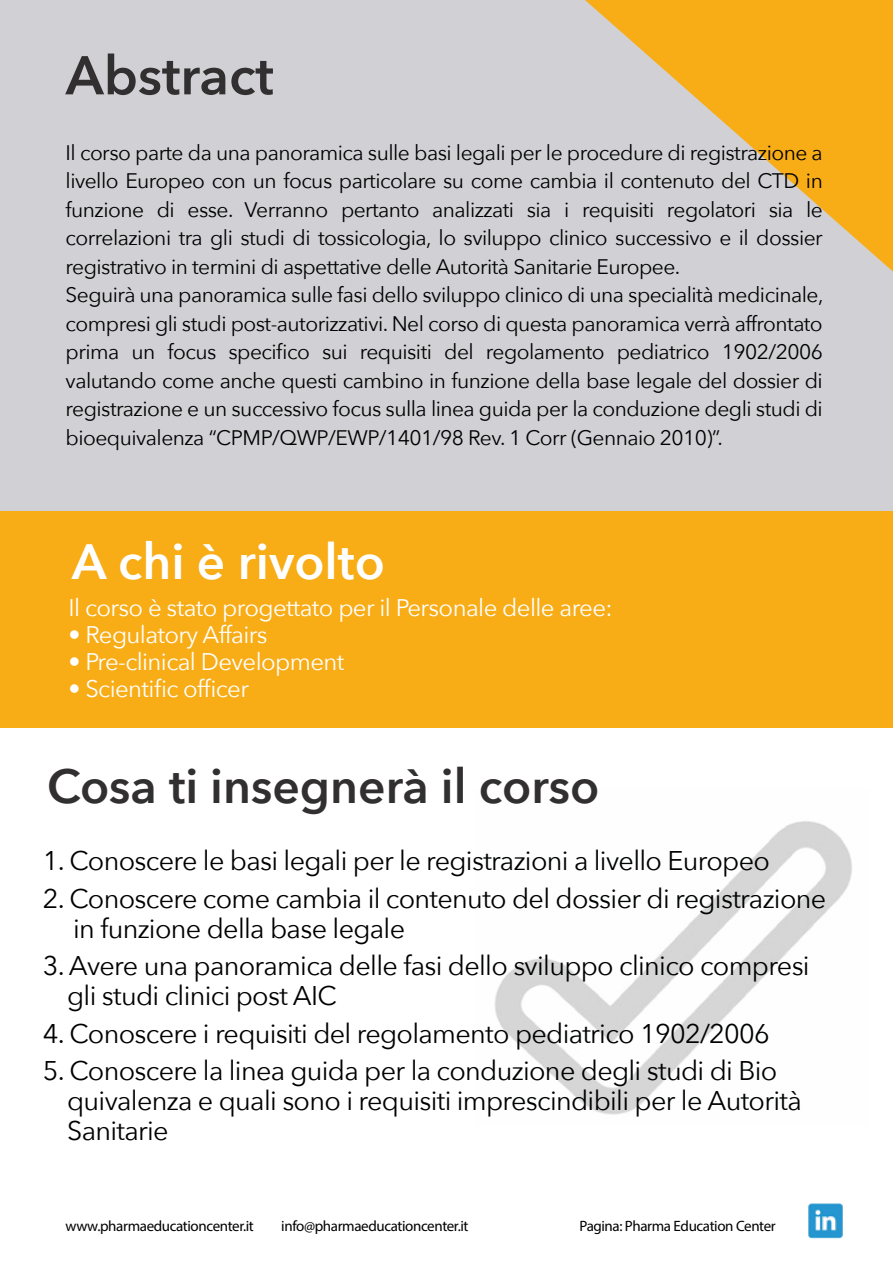
<style>
.page{position:relative;width:893px;height:1263px;background:#fff}
.page>*{position:absolute;margin:0;border:0;box-sizing:border-box;transform-origin:0 0}
.t1{font:600 54px "Avenir Next";color:#312f2f}
.t2{font:600 49.5px "Avenir Next";color:#fff}
.t3{font:600 48px "Avenir Next";color:#312f2f}
.t4{font:27px/30px "Avenir Next";letter-spacing:-.025em;color:#000101}
.t5{font:24px "Avenir Next";letter-spacing:-.025em;color:#fff}
.t6{font:21px/28.5px "Avenir Next";letter-spacing:-.025em;color:#000101}
.t7{font:15px "Myriad Pro";letter-spacing:-.025em;color:#000101}
</style>
<div class="page">
<img style="left:494px;top:821px;width:358px;height:294px">
<div style="left:0;top:0;width:893px;height:511px;background:#d1d1d5"></div>
<svg style="left:585px;top:0;width:308px;height:272px"></svg>
<div style="left:0;top:511px;width:893px;height:217px;background:#f8ac15"></div>
<img style="left:808px;top:1203px;width:35px;height:36px">
<h1 class="t1" style="left:66px;top:29px;width:210px">Abstract</h1>
<p class="t6" style="left:66px;top:137px;width:759px">Il corso parte da una panoramica sulle basi legali per le procedure di registrazione a livello Europeo con un focus particolare su come cambia il contenuto del CTD in funzione di esse. Verranno pertanto analizzati sia i requisiti regolatori sia le correlazioni tra gli studi di tossicologia, lo sviluppo clinico successivo e il dossier registrativo in termini di aspettative delle Autorità Sanitarie Europee.<br>Seguirà una panoramica sulle fasi dello sviluppo clinico di una specialità medicinale, compresi gli studi post-autorizzativi. Nel corso di questa panoramica verrà affrontato prima un focus specifico sui requisiti del regolamento pediatrico 1902/2006 valutando come anche questi cambino in funzione della base legale del dossier di registrazione e un successivo focus sulla linea guida per la conduzione degli studi di bioequivalenza “CPMP/QWP/EWP/1401/98 Rev. 1 Corr (Gennaio 2010)”.</p>
<h2 class="t2" style="left:72px;top:519px;width:315px">A chi è rivolto</h2>
<p class="t5" style="left:69px;top:588px;width:546px">Il corso è stato progettato per il Personale delle aree:</p>
<p class="t5" style="left:69px;top:615px;width:200px">• Regulatory Affairs</p>
<p class="t5" style="left:69px;top:642px;width:278px">• Pre-clinical Development</p>
<p class="t5" style="left:69px;top:669px;width:182px">• Scientific officer</p>
<h3 class="t3" style="left:47px;top:745px;width:554px">Cosa ti insegnerà il corso</h3>
<p class="t4" style="left:43px;top:845px;width:728px">1. Conoscere le basi legali per le registrazioni a livello Europeo</p>
<p class="t4" style="left:73px;top:882px;width:755px;text-indent:-30px">2. Conoscere come cambia il contenuto del dossier di registrazione in funzione della base legale</p>
<p class="t4" style="left:67px;top:950px;width:744px;text-indent:-24px">3. Avere una panoramica delle fasi dello sviluppo clinico compresi gli studi clinici post AIC</p>
<p class="t4" style="left:43px;top:1017px;width:728px">4. Conoscere i requisiti del regolamento pediatrico 1902/2006</p>
<p class="t4" style="left:67px;top:1055px;width:736px;text-indent:-24px">5. Conoscere la linea guida per la conduzione degli studi di Bio quivalenza e quali sono i requisiti imprescindibili per le Autorità<br>Sanitarie</p>
<p class="t7" style="left:66px;top:1217px;width:190px">www.pharmaeducationcenter.it</p>
<p class="t7" style="left:281px;top:1217px;width:189px">info@pharmaeducationcenter.it</p>
<p class="t7" style="left:579px;top:1217px;width:198px">Pagina: Pharma Education Center</p>
</div>
